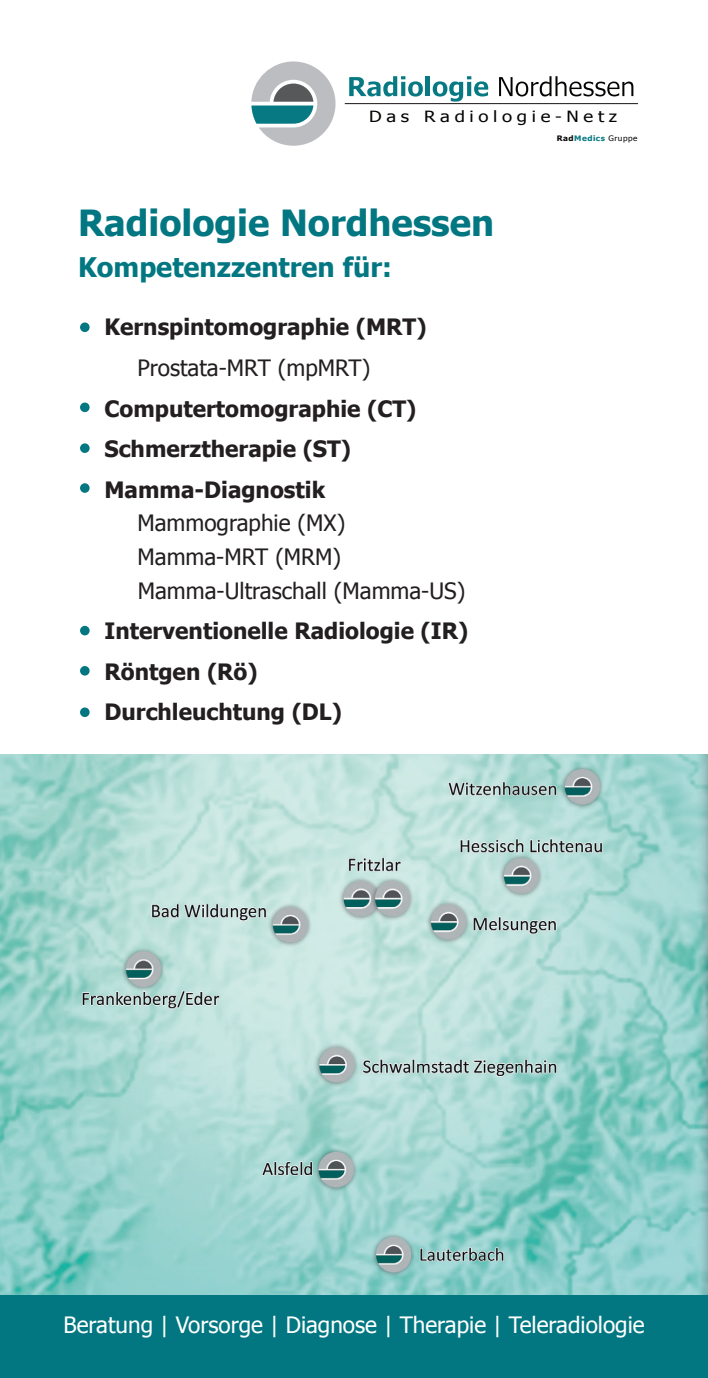
<style>
.page{position:relative;width:708px;height:1378px;background:#fff}
.page>*{position:absolute;margin:0;border:0;box-sizing:border-box;transform-origin:0 0}
.t1{font:700 36px "Tahoma";color:#027782}
.t2{font:700 27px "Tahoma";color:#027782}
.t3{font:700 22.5px "Tahoma";color:#231f20}
.t4{font:22.5px "Tahoma";color:#231f20}
.t5{font:22.5px "Tahoma";color:#fff}
.t6{font:15.53px "Tahoma";letter-spacing:.25em;color:#040503;scale:1.2 1}
.t7{font:700 7.42px "Tahoma";letter-spacing:.06em;color:#077983;scale:1.09 1}
.s1{color:#080a08}
.s2{font-weight:400;color:#040503}
</style>
<div class="page">
<img style="left:0;top:754px;width:708px;height:541px">
<div style="left:0;top:1295px;width:708px;height:83px;background:#027782"></div>
<hr style="left:345px;top:103px;width:293px;height:1px;background:#231f20">
<svg style="left:251px;top:61px;width:85px;height:85px"></svg>
<svg style="left:499px;top:76px;width:134px;height:20px"></svg>
<hr style="left:426px;top:76px;width:4px;height:20px;background:#077983">
<svg style="left:433px;top:76px;width:55px;height:26px"></svg>
<svg style="left:467px;top:82px;width:4px;height:14px"></svg>
<svg style="left:349px;top:76px;width:74px;height:21px"></svg>
<div style="left:80px;top:322px;width:10px;height:10px;background:#027782;border-radius:50%"></div>
<div style="left:80px;top:402px;width:10px;height:10px;background:#027782;border-radius:50%"></div>
<div style="left:80px;top:443px;width:10px;height:10px;background:#027782;border-radius:50%"></div>
<div style="left:80px;top:483px;width:10px;height:10px;background:#027782;border-radius:50%"></div>
<div style="left:80px;top:626px;width:10px;height:9px;background:#027782;border-radius:50%"></div>
<div style="left:80px;top:666px;width:10px;height:9px;background:#027782;border-radius:50%"></div>
<div style="left:80px;top:707px;width:10px;height:10px;background:#027782;border-radius:50%"></div>
<p class="t6" style="left:369px;top:106px;width:208px">Das Radiologie-Netz</p>
<p class="t1" style="left:78px;top:198px;width:418px">Radiologie Nordhessen</p>
<p class="t2" style="left:78px;top:248px;width:315px">Kompetenzzentren für:</p>
<p class="t3" style="left:104px;top:311px;width:324px">Kernspintomographie (MRT)</p>
<p class="t4" style="left:137px;top:353px;width:234px">Prostata-MRT (mpMRT)</p>
<p class="t3" style="left:104px;top:392px;width:313px">Computertomographie (CT)</p>
<p class="t3" style="left:104px;top:433px;width:248px">Schmerztherapie (ST)</p>
<p class="t3" style="left:104px;top:473px;width:222px">Mamma-Diagnostik</p>
<p class="t4" style="left:137px;top:508px;width:209px">Mammographie (MX)</p>
<p class="t4" style="left:138px;top:542px;width:205px">Mamma-MRT (MRM)</p>
<p class="t4" style="left:138px;top:575px;width:329px">Mamma-Ultraschall (Mamma-US)</p>
<p class="t3" style="left:104px;top:615px;width:365px">Interventionelle Radiologie (IR)</p>
<p class="t3" style="left:104px;top:656px;width:155px">Röntgen (Rö)</p>
<p class="t3" style="left:104px;top:696px;width:239px">Durchleuchtung (DL)</p>
<p class="t7" style="left:557px;top:133px;width:76px"><span class="s1">Rad</span>Medics <span class="s2">Gruppe</span></p>
<p class="t5" style="left:63px;top:1309px;width:583px">Beratung | Vorsorge | Diagnose | Therapie | Teleradiologie</p>
</div>
